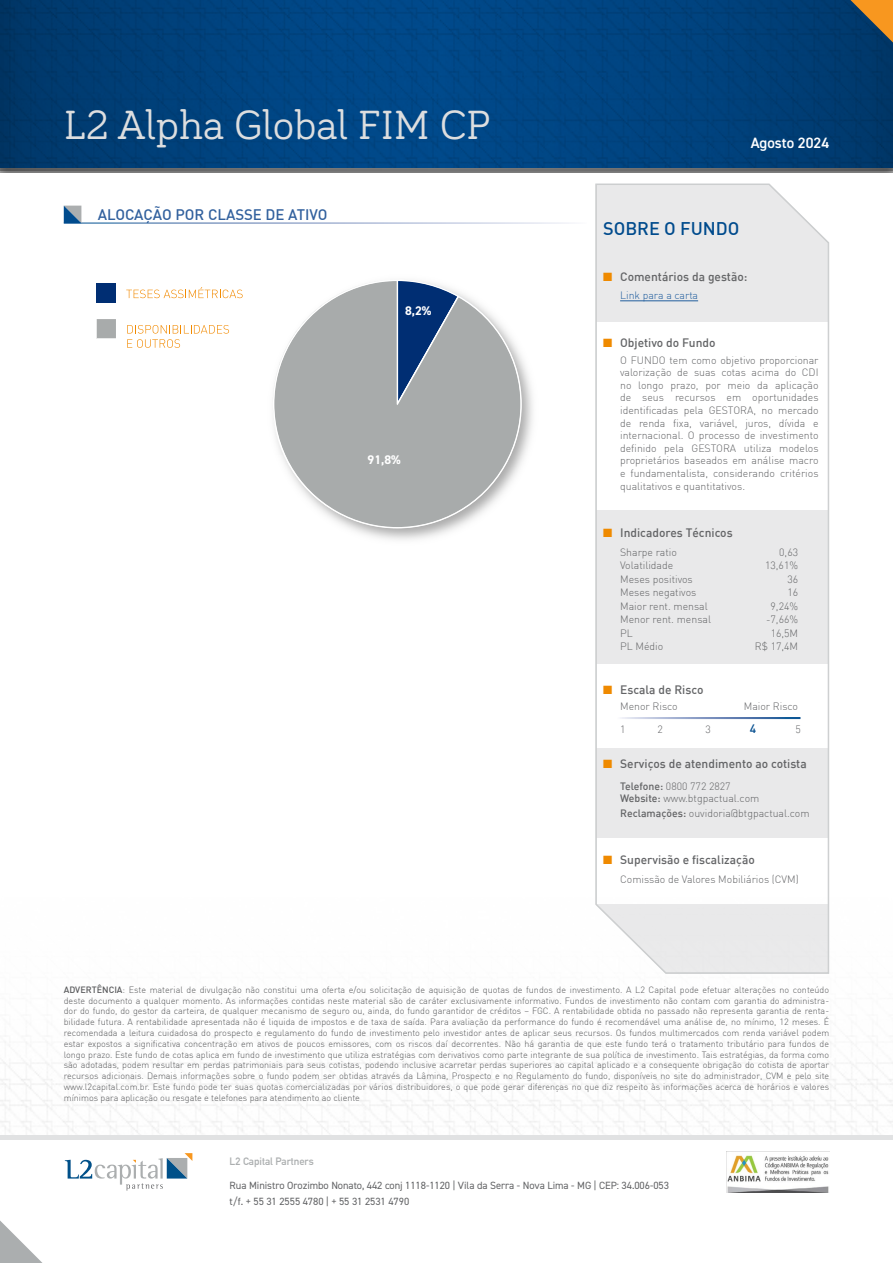
<style>
.page{position:relative;width:893px;height:1263px;background:#fff}
.page>*{position:absolute;margin:0;border:0;box-sizing:border-box;transform-origin:0 0}
.t1{font:42px "Bariol Serif";color:#dddedf}
.t2{font:500 18px "DIN";color:#004b8d}
.t3{font:500 15px "DIN";color:#32619e}
.t4{font:600 15px "DIN2014";color:#fff}
.t5{font:700 12.6px "DIN2014";color:#fff}
.t6{font:500 12px "DIN";color:#636466}
.t7{font:500 12px "DIN";color:#004b8d}
.t8{font:300 10.5px/12.6px "DIN";color:#636466;text-align:justify}
.t9{font:10.5px/16.2px "DIN2014";letter-spacing:-.005em;color:#636466}
.t10{font:700 10.5px "DIN Alternate";color:#abaeaf}
.t11{font:300 10.5px "DIN";color:#215e9e}
.t12{font:300 9px/10.8px "DIN";color:#58595b;text-align:justify}
.s1{color:#ef8a00}
.s2{font-weight:500}
</style>
<div class="page">
<div style="left:0;top:155px;width:893px;height:18px;background:#fff;opacity:.75"></div>
<svg style="left:0;top:0;width:893px;height:170px"></svg>
<svg style="left:850px;top:0;width:43px;height:43px"></svg>
<svg style="left:65px;top:1153px;width:127px;height:37px"></svg>
<div style="left:0;top:1135px;width:893px;height:5px;background:#e1e2e3"></div>
<svg style="left:0;top:1220px;width:43px;height:43px"></svg>
<svg style="left:64px;top:206px;width:17px;height:17px"></svg>
<svg style="left:596px;top:184px;width:232px;height:789px"></svg>
<hr style="left:618px;top:717px;width:182px;height:1px;background:#fff">
<hr style="left:618px;top:718px;width:182px;height:1px;background:#fff">
<img style="left:726px;top:1151px;width:104px;height:42px">
<svg style="left:126px;top:287px;width:117px;height:11px"></svg>
<div style="left:96px;top:283px;width:20px;height:20px;background:#002e73"></div>
<svg style="left:96px;top:319px;width:20px;height:20px"></svg>
<svg style="left:127px;top:325px;width:102px;height:23px"></svg>
<svg style="left:349px;top:359px;width:184px;height:181px"></svg>
<svg style="left:273px;top:280px;width:249px;height:248px;fill:#a8abab"></svg>
<h1 class="t1" style="left:64px;top:96px;width:428px">L2 Alpha Global FIM CP</h1>
<h3 class="t3" style="left:98px;top:205px;width:231px">ALOCAÇÃO POR CLASSE DE ATIVO</h3>
<h3 class="t5" style="left:405px;top:302px;width:28px">8,2%</h3>
<h3 class="t5" style="left:368px;top:451px;width:35px">91,8%</h3>
<h3 class="t4" style="left:751px;top:133px;width:80px">Agosto 2024</h3>
<h2 class="t2" style="left:603px;top:217px;width:138px">SOBRE O FUNDO</h2>
<h3 class="t6" style="left:603px;top:269px;width:146px"><span class="s1">■</span> Comentários da gestão:</h3>
<p class="t11" style="left:620px;top:289px;width:80px">Link para a carta</p>
<h3 class="t6" style="left:603px;top:335px;width:114px"><span class="s1">■</span> Objetivo do Fundo</h3>
<p class="t8" style="left:620px;top:353px;width:200px">O FUNDO tem como objetivo proporcionar valorização de suas cotas acima do CDI no longo prazo, por meio da aplicação de seus recursos em oportunidades identificadas pela GESTORA, no mercado de renda fixa, variável, juros, dívida e internacional. O processo de investimento definido pela GESTORA utiliza modelos proprietários baseados em análise macro e fundamentalista, considerando critérios qualitativos e quantitativos.</p>
<h3 class="t6" style="left:603px;top:525px;width:131px"><span class="s1">■</span> Indicadores Técnicos</h3>
<p class="t8" style="left:620px;top:546px;width:58px">Sharpe ratio</p>
<p class="t8" style="left:779px;top:546px;width:20px">0,63</p>
<p class="t8" style="left:620px;top:559px;width:55px">Volatilidade</p>
<p class="t8" style="left:765px;top:559px;width:34px">13,61%</p>
<p class="t8" style="left:620px;top:573px;width:74px">Meses positivos</p>
<p class="t8" style="left:787px;top:573px;width:12px">36</p>
<p class="t8" style="left:620px;top:586px;width:78px">Meses negativos</p>
<p class="t8" style="left:787px;top:586px;width:12px">16</p>
<p class="t8" style="left:620px;top:600px;width:89px">Maior rent. mensal</p>
<p class="t8" style="left:770px;top:600px;width:29px">9,24%</p>
<p class="t8" style="left:620px;top:613px;width:92px">Menor rent. mensal</p>
<p class="t8" style="left:766px;top:613px;width:34px">-7,66%</p>
<p class="t8" style="left:620px;top:627px;width:14px">PL</p>
<p class="t8" style="left:771px;top:627px;width:29px">16,5M</p>
<p class="t8" style="left:620px;top:640px;width:45px">PL Médio</p>
<p class="t8" style="left:755px;top:640px;width:45px">R$ 17,4M</p>
<h3 class="t6" style="left:603px;top:681px;width:102px"><span class="s1">■</span> Escala de Risco</h3>
<p class="t8" style="left:620px;top:700px;width:59px">Menor Risco</p>
<p class="t8" style="left:744px;top:700px;width:56px">Maior Risco</p>
<p class="t8" style="left:620px;top:723px;width:7px">1</p>
<p class="t8" style="left:657px;top:723px;width:7px">2</p>
<p class="t8" style="left:705px;top:723px;width:7px">3</p>
<h3 class="t7" style="left:750px;top:721px;width:8px">4</h3>
<p class="t8" style="left:795px;top:723px;width:7px">5</p>
<h3 class="t6" style="left:603px;top:756px;width:205px"><span class="s1">■</span> Serviços de atendimento ao cotista</h3>
<p class="t8" style="left:620px;top:779px;width:141px"><span class="s2">Telefone:</span> 0800 772 2827<br><span class="s2">Website:</span> www.btgpactual.com</p>
<p class="t8" style="left:620px;top:806px;width:191px"><span class="s2">Reclamações:</span> ouvidoria@btgpactual.com</p>
<h3 class="t6" style="left:603px;top:852px;width:153px"><span class="s1">■</span> Supervisão e fiscalização</h3>
<p class="t8" style="left:620px;top:872px;width:180px">Comissão de Valores Mobiliários (CVM)</p>
<p class="t12" style="left:64px;top:984px;width:767px"><span class="s2">ADVERTÊNCIA</span>: Este material de divulgação não constitui uma oferta e/ou solicitação de aquisição de quotas de fundos de investimento. A L2 Capital pode efetuar alterações no conteúdo deste documento a qualquer momento. As informações contidas neste material são de caráter exclusivamente informativo. Fundos de investimento não contam com garantia do administra&shy;dor do fundo, do gestor da carteira, de qualquer mecanismo de seguro ou, ainda, do fundo garantidor de créditos – FGC. A rentabilidade obtida no passado não representa garantia de renta&shy;bilidade futura. A rentabilidade apresentada não é liquida de impostos e de taxa de saída. Para avaliação da performance do fundo é recomendável uma análise de, no mínimo, 12 meses. É recomendada a leitura cuidadosa do prospecto e regulamento do fundo de investimento pelo investidor antes de aplicar seus recursos. Os fundos multimercados com renda variável podem estar expostos a significativa concentração em ativos de poucos emissores, com os riscos daí decorrentes. Não há garantia de que este fundo terá o tratamento tributário para fundos de longo prazo. Este fundo de cotas aplica em fundo de investimento que utiliza estratégias com derivativos como parte integrante de sua política de investimento. Tais estratégias, da forma como são adotadas, podem resultar em perdas patrimoniais para seus cotistas, podendo inclusive acarretar perdas superiores ao capital aplicado e a consequente obrigação do cotista de aportar recursos adicionais. Demais informações sobre o fundo podem ser obtidas através da Lâmina, Prospecto e no Regulamento do fundo, disponíveis no site do administrador, CVM e pelo site www.l2capital.com.br. Este fundo pode ter suas quotas comercializadas por vários distribuidores, o que pode gerar diferenças no que diz respeito às informações acerca de horários e valores mínimos para aplicação ou resgate e telefones para atendimento ao cliente</p>
<p class="t10" style="left:230px;top:1153px;width:86px">L2 Capital Partners</p>
<p class="t9" style="left:230px;top:1177px;width:441px">Rua Ministro Orozimbo Nonato, 442 conj 1118-1120 | Vila da Serra - Nova Lima - MG | CEP: 34.006-053 t/f. + 55 31 2555 4780 | + 55 31 2531 4790</p>
</div>
